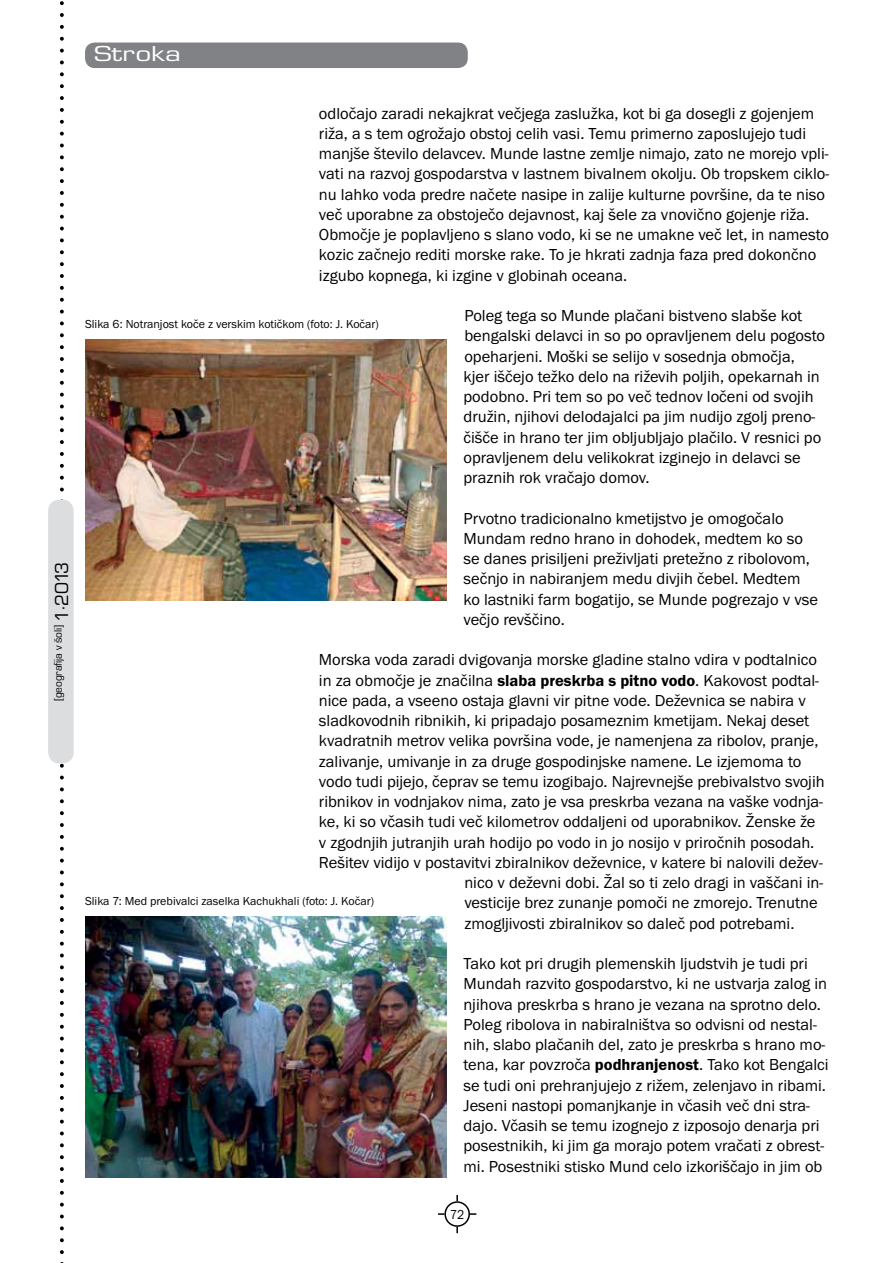
<style>
.page{position:relative;width:893px;height:1263px;background:#fff}
.page>*{position:absolute;margin:0;border:0;box-sizing:border-box;transform-origin:0 0}
.t1{font:22.5px "Eurostile TEE";letter-spacing:.01em;color:#fff;scale:1.4 1}
.t2{font:16.5px/20.2px "Franklin Got Itc TEE";color:#000}
.t3{font:13.5px "Franklin Got Itc TEE";color:#000;scale:.9 1}
.t4{font:12px "Franklin Got Itc TEE";color:#000}
.t5{font:11.4px "Eurostile TEE";letter-spacing:-.01em;color:#000}
.s1{font-size:19.5px}
.s2{font-weight:600}
</style>
<div class="page">
<svg style="left:60px;top:1px;width:4px;height:499px"></svg>
<svg style="left:60px;top:763px;width:4px;height:500px"></svg>
<div style="left:49px;top:500px;width:24px;height:263px;background:#dcddde;border-radius:10px"></div>
<div style="left:48px;top:500px;width:26px;height:263px;border:2px solid #dcddde;border-radius:10px"></div>
<div style="left:444px;top:1201px;width:26px;height:26px;border:2px solid #000;border-radius:50%"></div>
<svg style="left:438px;top:1213px;width:6px;height:2px"></svg>
<svg style="left:470px;top:1213px;width:6px;height:2px"></svg>
<svg style="left:456px;top:1227px;width:2px;height:6px"></svg>
<svg style="left:456px;top:1195px;width:2px;height:6px"></svg>
<div style="left:86px;top:43px;width:381px;height:24px;background:#808285;border-radius:9px"></div>
<div style="left:85px;top:43px;width:383px;height:25px;border:2px solid #808285;border-radius:9px"></div>
<img style="left:85px;top:340px;width:361px;height:261px">
<img style="left:85px;top:917px;width:361px;height:261px">
<h1 class="t1" style="left:94px;top:41px;width:64px">Stroka</h1>
<p class="t5" style="left:52px;top:701px;width:141px;rotate:-90deg">[geografija v šoli] <span class="s1">1·2013</span></p>
<p class="t2" style="left:319px;top:103px;width:512px">odločajo zaradi nekajkrat večjega zaslužka, kot bi ga dosegli z gojenjem riža, a s tem ogrožajo obstoj celih vasi. Temu primerno zaposlujejo tudi manjše število delavcev. Munde lastne zemlje nimajo, zato ne morejo vpli&shy;vati na razvoj gospodarstva v lastnem bivalnem okolju. Ob tropskem ciklo&shy;nu lahko voda predre načete nasipe in zalije kulturne površine, da te niso več uporabne za obstoječo dejavnost, kaj šele za vnovično gojenje riža.<br>Območje je poplavljeno s slano vodo, ki se ne umakne več let, in namesto kozic začnejo rediti morske rake. To je hkrati zadnja faza pred dokončno izgubo kopnega, ki izgine v globinah oceana.</p>
<p class="t2" style="left:463px;top:306px;width:363px">Poleg tega so Munde plačani bistveno slabše kot bengalski delavci in so po opravljenem delu pogosto opeharjeni. Moški se selijo v sosednja območja,<br>kjer iščejo težko delo na riževih poljih, opekarnah in podobno. Pri tem so po več tednov ločeni od svojih družin, njihovi delodajalci pa jim nudijo zgolj preno&shy;čišče in hrano ter jim obljubljajo plačilo. V resnici po opravljenem delu velikokrat izginejo in delavci se praznih rok vračajo domov.</p>
<p class="t2" style="left:463px;top:508px;width:356px">Prvotno tradicionalno kmetijstvo je omogočalo Mundam redno hrano in dohodek, medtem ko so se danes prisiljeni preživljati pretežno z ribolovom, sečnjo in nabiranjem medu divjih čebel. Medtem ko lastniki farm bogatijo, se Munde pogrezajo v vse večjo revščino.</p>
<p class="t2" style="left:319px;top:650px;width:500px">Morska voda zaradi dvigovanja morske gladine stalno vdira v podtalnico</p>
<p class="t2" style="left:319px;top:670px;width:501px">in za območje je značilna <span class="s2">slaba preskrba s pitno vodo</span>. Kakovost podtal-</p>
<p class="t2" style="left:319px;top:690px;width:488px">nice pada, a vseeno ostaja glavni vir pitne vode. Deževnica se nabira v</p>
<p class="t2" style="left:319px;top:711px;width:492px">sladkovodnih ribnikih, ki pripadajo posameznim kmetijam. Nekaj deset</p>
<p class="t2" style="left:319px;top:731px;width:501px">kvadratnih metrov velika površina vode, je namenjena za ribolov, pranje,</p>
<p class="t2" style="left:319px;top:751px;width:484px">zalivanje, umivanje in za druge gospodinjske namene. Le izjemoma to</p>
<p class="t2" style="left:319px;top:771px;width:507px">vodo tudi pijejo, čeprav se temu izogibajo. Najrevnejše prebivalstvo svojih</p>
<p class="t2" style="left:319px;top:792px;width:505px">ribnikov in vodnjakov nima, zato je vsa preskrba vezana na vaške vodnja-</p>
<p class="t2" style="left:319px;top:812px;width:498px">ke, ki so včasih tudi več kilometrov oddaljeni od uporabnikov. Ženske že</p>
<p class="t2" style="left:319px;top:832px;width:497px">v zgodnjih jutranjih urah hodijo po vodo in jo nosijo v priročnih posodah.</p>
<p class="t2" style="left:319px;top:852px;width:505px">Rešitev vidijo v postavitvi zbiralnikov deževnice, v katere bi nalovili dežev-</p>
<p class="t2" style="left:464px;top:873px;width:360px">nico v deževni dobi. Žal so ti zelo dragi in vaščani in-</p>
<p class="t2" style="left:464px;top:893px;width:355px">vesticije brez zunanje pomoči ne zmorejo. Trenutne</p>
<p class="t2" style="left:464px;top:913px;width:332px">zmogljivosti zbiralnikov so daleč pod potrebami.</p>
<p class="t2" style="left:463px;top:954px;width:367px">Tako kot pri drugih plemenskih ljudstvih je tudi pri Mundah razvito gospodarstvo, ki ne ustvarja zalog in njihova preskrba s hrano je vezana na sprotno delo.<br>Poleg ribolova in nabiralništva so odvisni od nestal&shy;nih, slabo plačanih del, zato je preskrba s hrano mo&shy;tena, kar povzroča <span class="s2">podhranjenost</span>. Tako kot Bengalci se tudi oni prehranjujejo z rižem, zelenjavo in ribami.<br>Jeseni nastopi pomanjkanje in včasih več dni stra&shy;dajo. Včasih se temu izognejo z izposojo denarja pri posestnikih, ki jim ga morajo potem vračati z obrest&shy;mi. Posestniki stisko Mund celo izkoriščajo in jim ob</p>
<p class="t4" style="left:85px;top:317px;width:295px">Slika 6: Notranjost koče z verskim kotičkom (foto: J. Kočar)</p>
<p class="t4" style="left:85px;top:894px;width:290px">Slika 7: Med prebivalci zaselka Kachukhali (foto: J. Kočar)</p>
<p class="t3" style="left:450px;top:1207px;width:17px">72</p>
</div>
